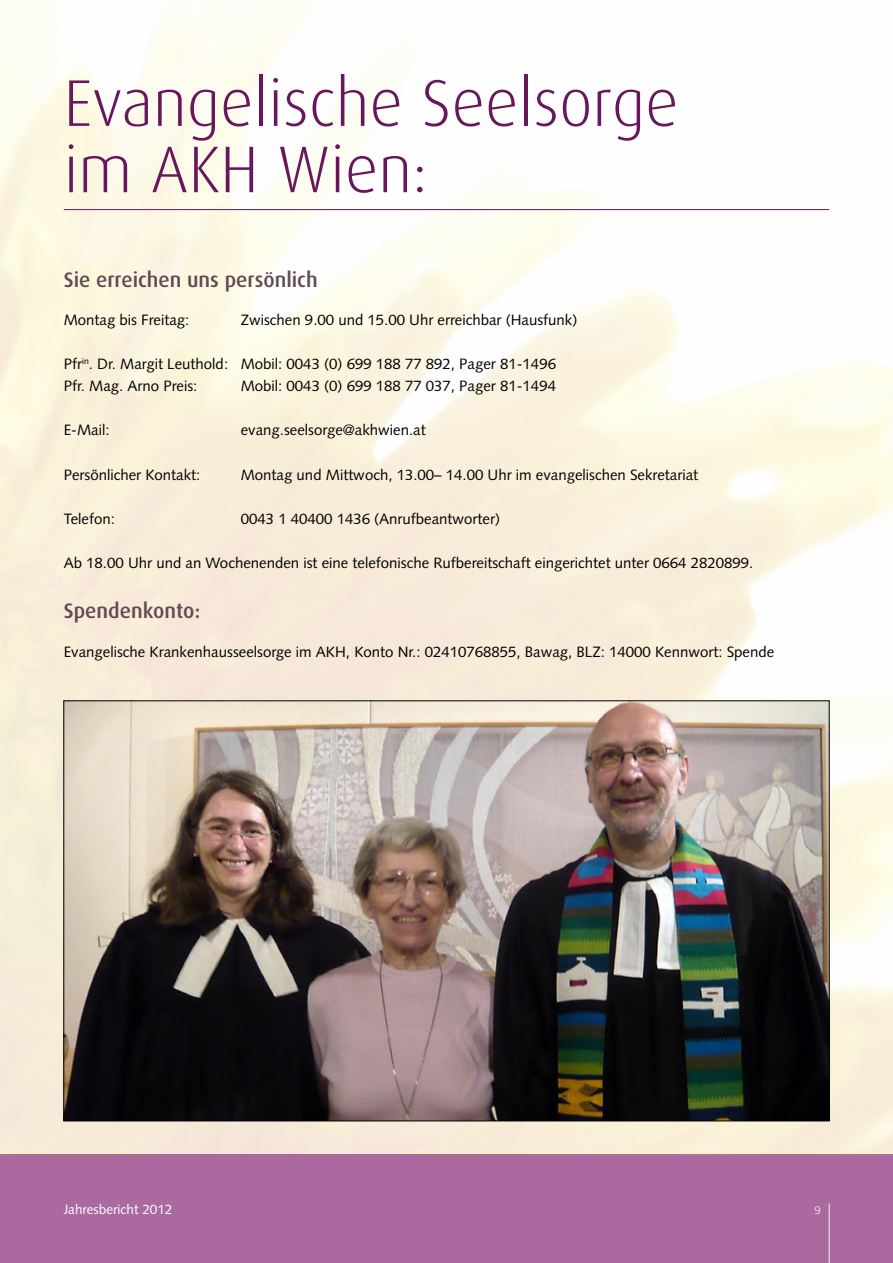
<style>
.page{position:relative;width:893px;height:1263px;background:#fff}
.page>*{position:absolute;margin:0;border:0;box-sizing:border-box;transform-origin:0 0}
.t1{font:300 66px/66.3px "Dax";color:#68175c}
.t2{font:500 21px "Dax";color:#634954}
.t3{font:15px/22px "Syntax";color:#000}
.t4{font:13.5px "Syntax";color:#fff}
.t5{font:300 10.5px "Trade Gothic";color:#fff}
</style>
<div class="page">
<img style="left:0;top:0;width:893px;height:1155px">
<div style="left:0;top:1155px;width:893px;height:108px;background:#ab6a9f"></div>
<hr style="left:829px;top:1203px;width:1px;height:60px;background:#fff">
<hr style="left:64px;top:209px;width:765px;height:1px;background:#68175c">
<img style="left:65px;top:702px;width:762px;height:417px">
<h1 class="t1" style="left:64px;top:71px;width:616px">Evangelische Seelsorge im AKH Wien:</h1>
<h2 class="t2" style="left:64px;top:268px;width:255px">Sie erreichen uns persönlich</h2>
<p class="t3" style="left:64px;top:309px;width:127px">Montag bis Freitag:</p>
<p class="t3" style="left:241px;top:309px;width:338px">Zwischen 9.00 und 15.00 Uhr erreichbar (Hausfunk)</p>
<p class="t3" style="left:64px;top:353px;width:494px">Pfr<sup>in</sup>. Dr. Margit Leuthold: Mobil: 0043 (0) 699 188 77 892, Pager 81-1496<br>Pfr. Mag. Arno Preis:</p>
<p class="t3" style="left:241px;top:375px;width:317px">Mobil: 0043 (0) 699 188 77 037, Pager 81-1494</p>
<p class="t3" style="left:64px;top:419px;width:47px">E-Mail:</p>
<p class="t3" style="left:241px;top:419px;width:186px">evang.seelsorge@akhwien.at</p>
<p class="t3" style="left:64px;top:463px;width:138px">Persönlicher Kontakt:</p>
<p class="t3" style="left:241px;top:463px;width:459px">Montag und Mittwoch, 13.00– 14.00 Uhr im evangelischen Sekretariat</p>
<p class="t3" style="left:64px;top:508px;width:53px">Telefon:</p>
<p class="t3" style="left:241px;top:508px;width:261px">0043 1 40400 1436 (Anrufbeantworter)</p>
<p class="t3" style="left:64px;top:552px;width:691px">Ab 18.00 Uhr und an Wochenenden ist eine telefonische Rufbereitschaft eingerichtet unter 0664 2820899.</p>
<h2 class="t2" style="left:64px;top:599px;width:138px">Spendenkonto:</h2>
<p class="t3" style="left:64px;top:640px;width:712px">Evangelische Krankenhausseelsorge im AKH, Konto Nr.: 02410768855, Bawag, BLZ: 14000 Kennwort: Spende</p>
<p class="t4" style="left:64px;top:1201px;width:110px">Jahresbericht 2012</p>
<p class="t5" style="left:815px;top:1204px;width:7px">9</p>
</div>
